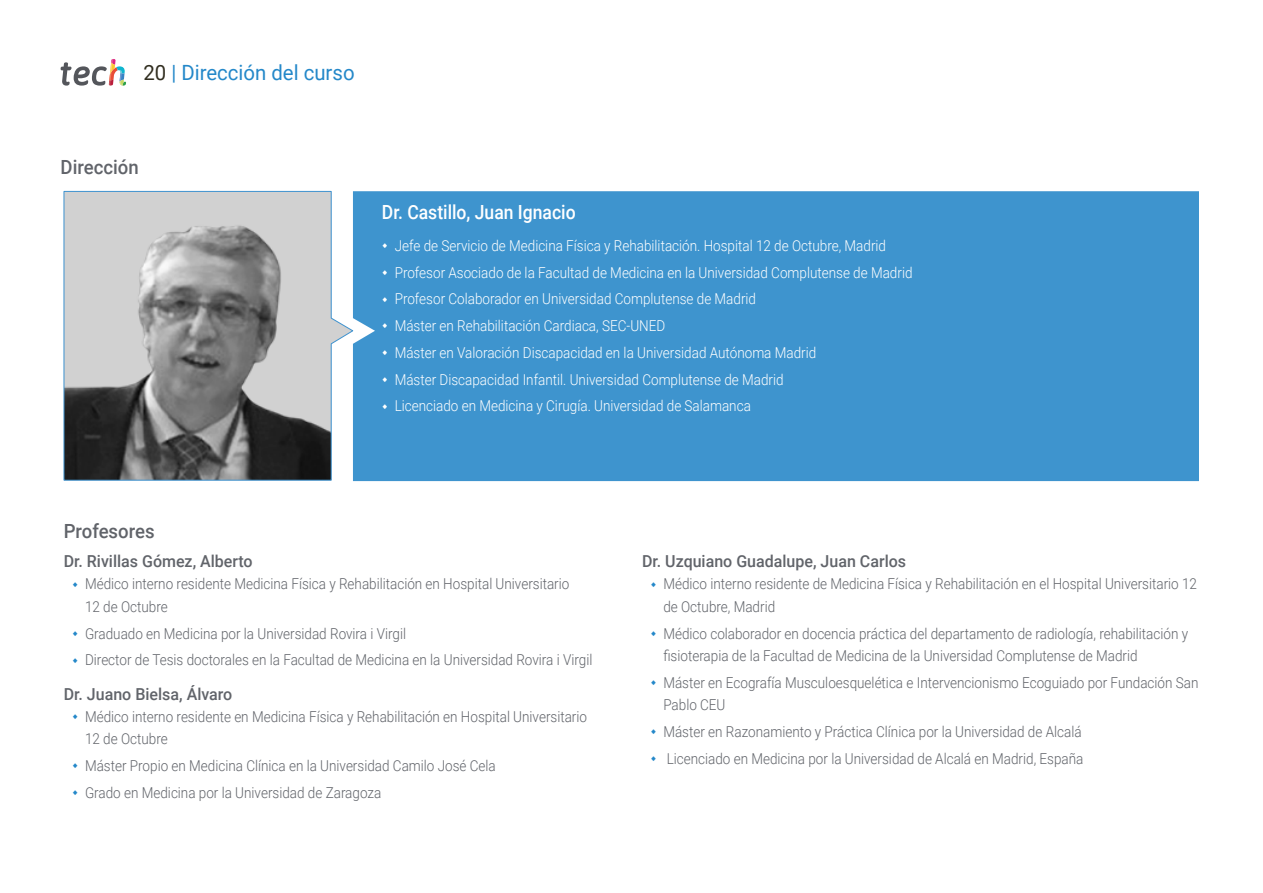
<style>
.page{position:relative;width:1263px;height:893px;background:#fff}
.page>*{position:absolute;margin:0;border:0;box-sizing:border-box;transform-origin:0 0}
.t1{font:21px "Roboto";color:#2488c9}
.t2{font:500 19.5px "Roboto";color:#fff;scale:.9 1}
.t3{font:500 19.5px "Roboto";color:#61646a;scale:.95 1}
.t4{font:500 16.5px "Roboto";color:#61646a}
.t5{font:300 15px/22.5px "Roboto";color:#61646a;scale:.9 1}
.t6{font:300 15px/26.7px "Roboto";color:#fff;scale:.9 1}
.s1{color:#312e20}
</style>
<div class="page">
<div style="left:353px;top:191px;width:846px;height:290px;background:#3e94ce"></div>
<svg style="left:64px;top:191px;width:289px;height:290px;background:#9d9e9f"></svg>
<svg style="left:61px;top:59px;width:65px;height:27px"></svg>
<svg style="left:383px;top:243px;width:4px;height:5px"></svg>
<svg style="left:383px;top:270px;width:4px;height:5px"></svg>
<svg style="left:383px;top:297px;width:4px;height:5px"></svg>
<svg style="left:383px;top:323px;width:4px;height:5px"></svg>
<svg style="left:383px;top:350px;width:4px;height:5px"></svg>
<svg style="left:383px;top:377px;width:4px;height:5px"></svg>
<svg style="left:383px;top:404px;width:4px;height:5px"></svg>
<h1 class="t1" style="left:144px;top:57px;width:213px"><span class="s1">20</span> | Dirección del curso</h1>
<h2 class="t3" style="left:61px;top:154px;width:84px">Dirección</h2>
<h2 class="t3" style="left:64px;top:517px;width:97px">Profesores</h2>
<h2 class="t2" style="left:382px;top:198px;width:217px">Dr. Castillo, Juan Ignacio</h2>
<p class="t6" style="left:395px;top:232px;width:577px">Jefe de Servicio de Medicina Física y Rehabilitación. Hospital 12 de Octubre, Madrid Profesor Asociado de la Facultad de Medicina en la Universidad Complutense de Madrid Profesor Colaborador en Universidad Complutense de Madrid<br>Máster en Rehabilitación Cardiaca, SEC-UNED<br>Máster en Valoración Discapacidad en la Universidad Autónoma Madrid<br>Máster Discapacidad Infantil. Universidad Complutense de Madrid<br>Licenciado en Medicina y Cirugía. Universidad de Salamanca</p>
<p class="t4" style="left:64px;top:549px;width:190px">Dr. Rivillas Gómez, Alberto</p>
<p class="t5" style="left:85px;top:572px;width:540px">Médico interno residente Medicina Física y Rehabilitación en Hospital Universitario<br>12 de Octubre</p>
<p class="t5" style="left:85px;top:619px;width:565px;line-height:26.7px">Graduado en Medicina por la Universidad Rovira i Virgil<br>Director de Tesis doctorales en la Facultad de Medicina en la Universidad Rovira i Virgil</p>
<p class="t4" style="left:64px;top:682px;width:170px">Dr. Juano Bielsa, Álvaro</p>
<p class="t5" style="left:85px;top:705px;width:559px">Médico interno residente en Medicina Física y Rehabilitación en Hospital Universitario<br>12 de Octubre</p>
<p class="t5" style="left:85px;top:752px;width:458px;line-height:26.7px">Máster Propio en Medicina Clínica en la Universidad Camilo José Cela<br>Grado en Medicina por la Universidad de Zaragoza</p>
<p class="t4" style="left:642px;top:549px;width:266px">Dr. Uzquiano Guadalupe, Juan Carlos</p>
<p class="t5" style="left:663px;top:572px;width:594px">Médico interno residente de Medicina Física y Rehabilitación en el Hospital Universitario 12 de Octubre, Madrid</p>
<p class="t5" style="left:663px;top:621px;width:584px">Médico colaborador en docencia práctica del departamento de radiología, rehabilitación y fisioterapia de la Facultad de Medicina de la Universidad Complutense de Madrid</p>
<p class="t5" style="left:663px;top:671px;width:596px">Máster en Ecografía Musculoesquelética e Intervencionismo Ecoguiado por Fundación San<br>Pablo CEU</p>
<p class="t5" style="left:663px;top:718px;width:468px;line-height:26.7px">Máster en Razonamiento y Práctica Clínica por la Universidad de Alcalá<br>Licenciado en Medicina por la Universidad de Alcalá en Madrid, España</p>
</div>
